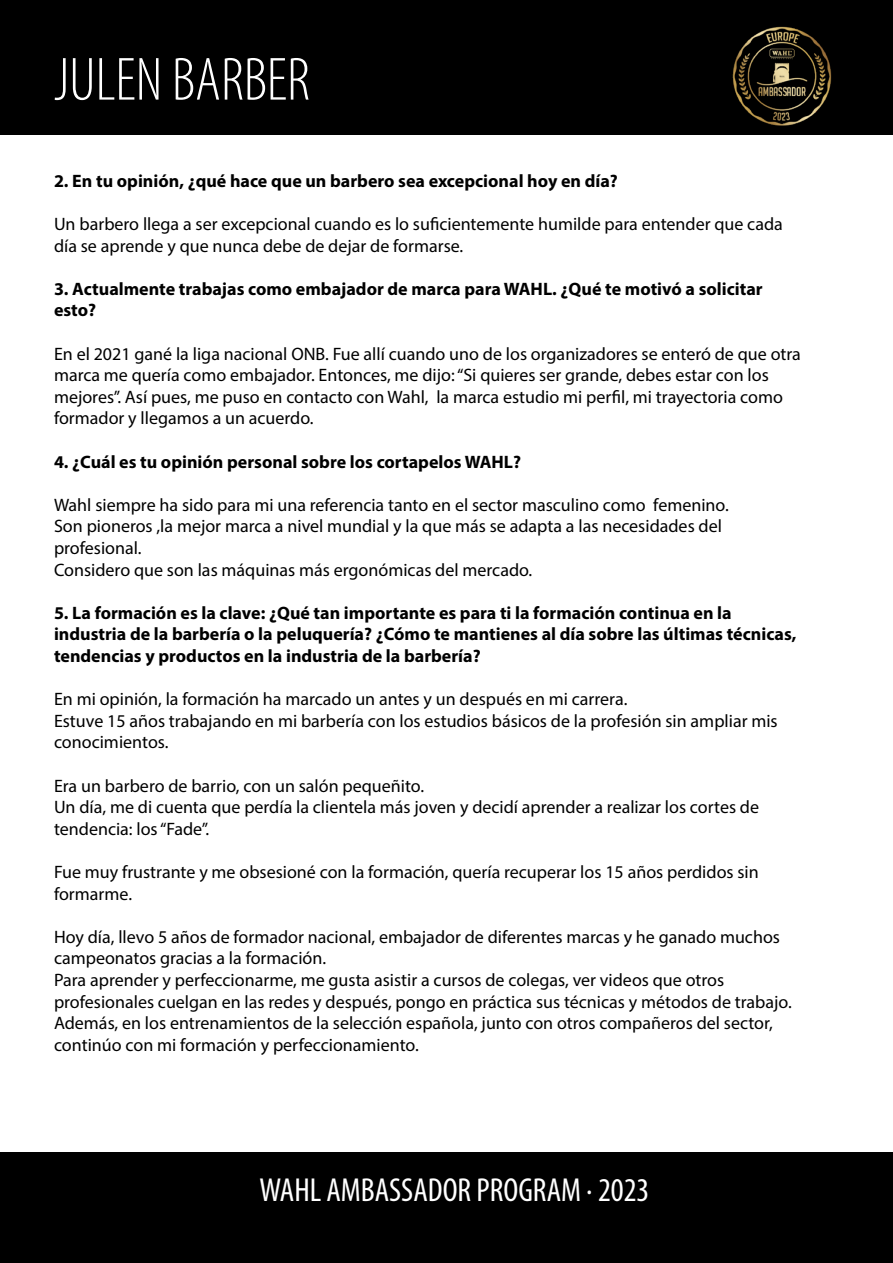
<style>
.page{position:relative;width:893px;height:1263px;background:#fff}
.page>*{position:absolute;margin:0;border:0;box-sizing:border-box;transform-origin:0 0}
.t1{font:300 condensed 61.5px "Myriad Pro";color:#fff}
.t2{font:condensed 33.45px "Myriad Pro";color:#fff}
.t3{font:18px/21.6px "Myriad Pro";color:#000}
.t4{font:700 18px/21.6px "Myriad Pro";color:#000}
</style>
<div class="page">
<div style="left:0;top:0;width:893px;height:135px;background:#000"></div>
<img style="left:732px;top:26px;width:100px;height:100px">
<div style="left:0;top:1152px;width:893px;height:111px;background:#000"></div>
<h1 class="t1" style="left:54px;top:43px;width:257px">JULEN BARBER</h1>
<p class="t4" style="left:54px;top:169px;width:565px">2. En tu opinión, ¿qué hace que un barbero sea excepcional hoy en día?</p>
<p class="t3" style="left:54px;top:213px;width:730px">Un barbero llega a ser excepcional cuando es lo suficientemente humilde para entender que cada día se aprende y que nunca debe de dejar de formarse.</p>
<p class="t4" style="left:54px;top:277px;width:710px">3. Actualmente trabajas como embajador de marca para WAHL. ¿Qué te motivó a solicitar esto?</p>
<p class="t3" style="left:54px;top:342px;width:748px">En el 2021 gané la liga nacional ONB. Fue allí cuando uno de los organizadores se enteró de que otra marca me quería como embajador. Entonces, me dijo: “Si quieres ser grande, debes estar con los mejores”. Así pues, me puso en contacto con Wahl, la marca estudio mi perfil, mi trayectoria como formador y llegamos a un acuerdo.</p>
<p class="t4" style="left:54px;top:450px;width:469px">4. ¿Cuál es tu opinión personal sobre los cortapelos WAHL?</p>
<p class="t3" style="left:54px;top:494px;width:676px">Wahl siempre ha sido para mi una referencia tanto en el sector masculino como femenino.<br>Son pioneros ,la mejor marca a nivel mundial y la que más se adapta a las necesidades del profesional.<br>Considero que son las máquinas más ergonómicas del mercado.</p>
<p class="t4" style="left:54px;top:601px;width:744px">5. La formación es la clave: ¿Qué tan importante es para ti la formación continua en la industria de la barbería o la peluquería? ¿Cómo te mantienes al día sobre las últimas técnicas, tendencias y productos en la industria de la barbería?</p>
<p class="t3" style="left:54px;top:688px;width:725px">En mi opinión, la formación ha marcado un antes y un después en mi carrera.<br>Estuve 15 años trabajando en mi barbería con los estudios básicos de la profesión sin ampliar mis conocimientos.</p>
<p class="t3" style="left:54px;top:774px;width:707px">Era un barbero de barrio, con un salón pequeñito.<br>Un día, me di cuenta que perdía la clientela más joven y decidí aprender a realizar los cortes de tendencia: los “Fade”.</p>
<p class="t3" style="left:54px;top:861px;width:706px">Fue muy frustrante y me obsesioné con la formación, quería recuperar los 15 años perdidos sin formarme.</p>
<p class="t3" style="left:54px;top:926px;width:739px">Hoy día, llevo 5 años de formador nacional, embajador de diferentes marcas y he ganado muchos campeonatos gracias a la formación.<br>Para aprender y perfeccionarme, me gusta asistir a cursos de colegas, ver videos que otros profesionales cuelgan en las redes y después, pongo en práctica sus técnicas y métodos de trabajo.<br>Además, en los entrenamientos de la selección española, junto con otros compañeros del sector, continúo con mi formación y perfeccionamiento.</p>
<h2 class="t2" style="left:259px;top:1169px;width:392px">WAHL AMBASSADOR PROGRAM · 2023</h2>
</div>
